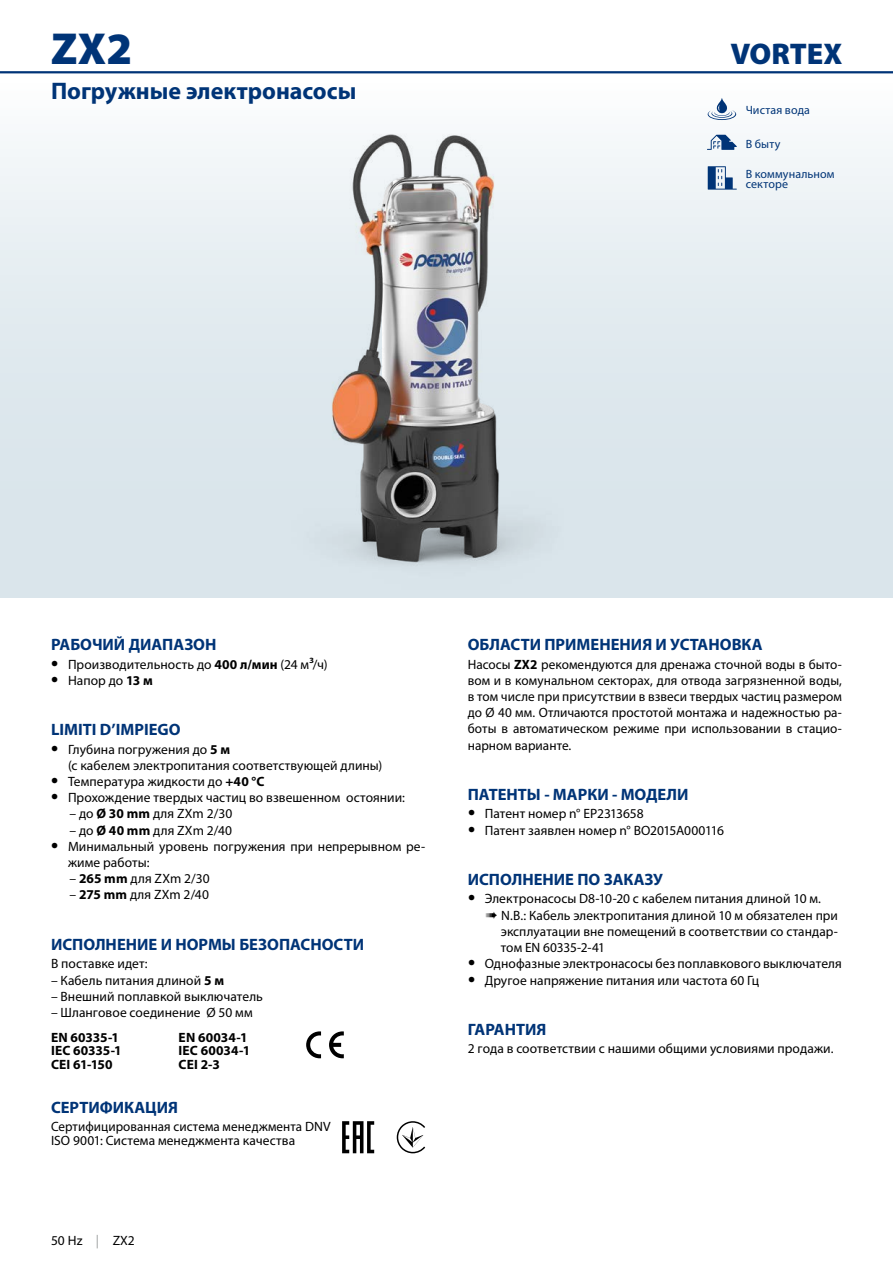
<style>
.page{position:relative;width:893px;height:1263px;background:#fff}
.page>*{position:absolute;margin:0;border:0;box-sizing:border-box;transform-origin:0 0}
.t1{font:900 45px "Myriad Pro";color:#003477}
.t2{font:900 30px "Myriad Pro";color:#003477}
.t3{font:700 24px "Myriad Pro";color:#003477}
.t4{font:700 16.5px "Myriad Pro";color:#003477}
.t5{font:13.5px/16.2px "Myriad Pro";letter-spacing:.005em;color:#000}
.t6{font:700 13.5px/13.5px "Myriad Pro";letter-spacing:.005em;color:#000}
.t7{font:12px/10.5px "Myriad Pro";letter-spacing:.01em;color:#003477}
.s1{font-weight:700;font-size:21px}
.s2{font-weight:700}
.s3{font-weight:600}
.s4{color:#9c9e9f}
</style>
<div class="page">
<div style="left:0;top:72px;width:893px;height:525px;background:linear-gradient(to bottom,#f7fafb,#d2e0e7)"></div>
<hr style="left:0;top:71px;width:893px;height:2px;background:#003477">
<img style="left:264px;top:129px;width:326px;height:469px">
<img style="left:330px;top:135px;width:168px;height:426px">
<svg style="left:329px;top:1031px;width:15px;height:27px"></svg>
<svg style="left:306px;top:1031px;width:15px;height:27px"></svg>
<svg style="left:342px;top:1121px;width:32px;height:32px"></svg>
<svg style="left:397px;top:1121px;width:28px;height:32px"></svg>
<svg style="left:708px;top:98px;width:28px;height:22px"></svg>
<svg style="left:708px;top:166px;width:29px;height:24px"></svg>
<svg style="left:707px;top:135px;width:30px;height:15px"></svg>
<h1 class="t1" style="left:51px;top:18px;width:83px">ZX2</h1>
<h2 class="t2" style="left:730px;top:34px;width:114px">VORTEX</h2>
<h3 class="t3" style="left:51px;top:75px;width:307px">Погружные электронасосы</h3>
<p class="t7" style="left:746px;top:105px;width:66px">Чистая вода</p>
<p class="t7" style="left:746px;top:139px;width:36px">В быту</p>
<p class="t7" style="left:746px;top:168px;width:90px">В коммунальном секторе</p>
<p class="t4" style="left:51px;top:634px;width:167px">РАБОЧИЙ ДИАПАЗОН</p>
<p class="t5" style="left:51px;top:656px;width:278px"><span class="s1">•</span> Производительность до <span class="s2">400 л/мин</span> (24 м<span class="s3">3</span>/ч)</p>
<p class="t5" style="left:51px;top:672px;width:103px"><span class="s1">•</span> Напор до <span class="s2">13 м</span></p>
<p class="t4" style="left:51px;top:719px;width:131px">LIMITI D’IMPIEGO</p>
<p class="t5" style="left:68px;top:741px;width:316px;text-indent:-17px"><span class="s1">•</span> Глубина погружения до <span class="s2">5 м<br></span>(с кабелем электропитания соответствующей длины)</p>
<p class="t5" style="left:51px;top:773px;width:215px"><span class="s1">•</span> Температура жидкости до <span class="s2">+40 °C</span></p>
<p class="t5" style="left:51px;top:789px;width:355px"><span class="s1">•</span> Прохождение твердых частиц во взвешенном остоянии:</p>
<p class="t5" style="left:70px;top:805px;width:164px">– до <span class="s2">Ø 30 mm</span> для ZXm 2/30</p>
<p class="t5" style="left:70px;top:822px;width:164px">– до <span class="s2">Ø 40 mm</span> для ZXm 2/40</p>
<p class="t5" style="left:68px;top:838px;width:359px;text-indent:-17px"><span class="s1">•</span> Минимальный уровень погружения при непрерывном ре&shy;жиме работы:</p>
<p class="t5" style="left:70px;top:870px;width:142px">– <span class="s2">265 mm</span> для ZXm 2/30</p>
<p class="t5" style="left:70px;top:886px;width:141px">– <span class="s2">275 mm</span> для ZXm 2/40</p>
<p class="t4" style="left:51px;top:934px;width:315px">ИСПОЛНЕНИЕ И НОРМЫ БЕЗОПАСНОСТИ</p>
<p class="t5" style="left:51px;top:955px;width:98px">В поставке идет:</p>
<p class="t5" style="left:51px;top:972px;width:174px">– Кабель питания длиной <span class="s2">5 м</span></p>
<p class="t5" style="left:51px;top:988px;width:213px">– Внешний поплавкой выключатель</p>
<p class="t5" style="left:51px;top:1004px;width:203px">– Шланговое соединение Ø 50 мм</p>
<p class="t6" style="left:51px;top:1030px;width:72px">EN 60335-1<br>IEC 60335-1<br>CEI 61-150</p>
<p class="t6" style="left:179px;top:1030px;width:73px">EN 60034-1<br>IEC 60034-1<br>CEI 2-3</p>
<p class="t4" style="left:51px;top:1097px;width:128px">СЕРТИФИКАЦИЯ</p>
<p class="t5" style="left:51px;top:1120px;width:281px;line-height:13.5px">Сертифицированная система менеджмента DNV<br>ISO 9001: Система менеджмента качества</p>
<p class="t5" style="left:51px;top:1232px;width:85px">50 Hz <span class="s4">|</span> ZX2</p>
<p class="t5" style="left:51px;top:1232px;width:22px">420</p>
<p class="t4" style="left:468px;top:634px;width:296px">ОБЛАСТИ ПРИМЕНЕНИЯ И УСТАНОВКА</p>
<p class="t5" style="left:468px;top:656px;width:376px;text-align:justify">Насосы <span class="s2">ZX2</span> рекомендуются для дренажа сточной воды в быто&shy;вом и в комунальном секторах, для отвода загрязненной воды, в том числе при присутствии в взвеси твердых частиц размером до Ø 40 мм. Отличаются простотой монтажа и надежностью ра&shy;боты в автоматическом режиме при использовании в стацио&shy;нарном варианте.</p>
<p class="t4" style="left:468px;top:784px;width:222px">ПАТЕНТЫ - МАРКИ - МОДЕЛИ</p>
<p class="t5" style="left:468px;top:805px;width:177px"><span class="s1">•</span> Патент номер n° EP2313658</p>
<p class="t5" style="left:468px;top:822px;width:257px"><span class="s1">•</span> Патент заявлен номер n° BO2015A000116</p>
<p class="t4" style="left:468px;top:869px;width:197px">ИСПОЛНЕНИЕ ПО ЗАКАЗУ</p>
<p class="t5" style="left:468px;top:891px;width:355px"><span class="s1">•</span> Электронасосы D8-10-20 с кабелем питания длиной 10 м.</p>
<p class="t5" style="left:486px;top:907px;width:354px">➠ N.B.: Кабель электропитания длиной 10 м обязателен при</p>
<p class="t5" style="left:501px;top:923px;width:339px">эксплуатации вне помещений в соответствии со стандар-</p>
<p class="t5" style="left:501px;top:939px;width:106px">том EN 60335-2-41</p>
<p class="t5" style="left:468px;top:955px;width:375px"><span class="s1">•</span> Однофазные электронасосы без поплавкового выключателя</p>
<p class="t5" style="left:468px;top:972px;width:293px"><span class="s1">•</span> Другое напряжение питания или частота 60 Гц</p>
<p class="t4" style="left:468px;top:1019px;width:80px">ГАРАНТИЯ</p>
<p class="t5" style="left:468px;top:1040px;width:367px">2 года в соответствии с нашими общими условиями продажи.</p>
</div>
